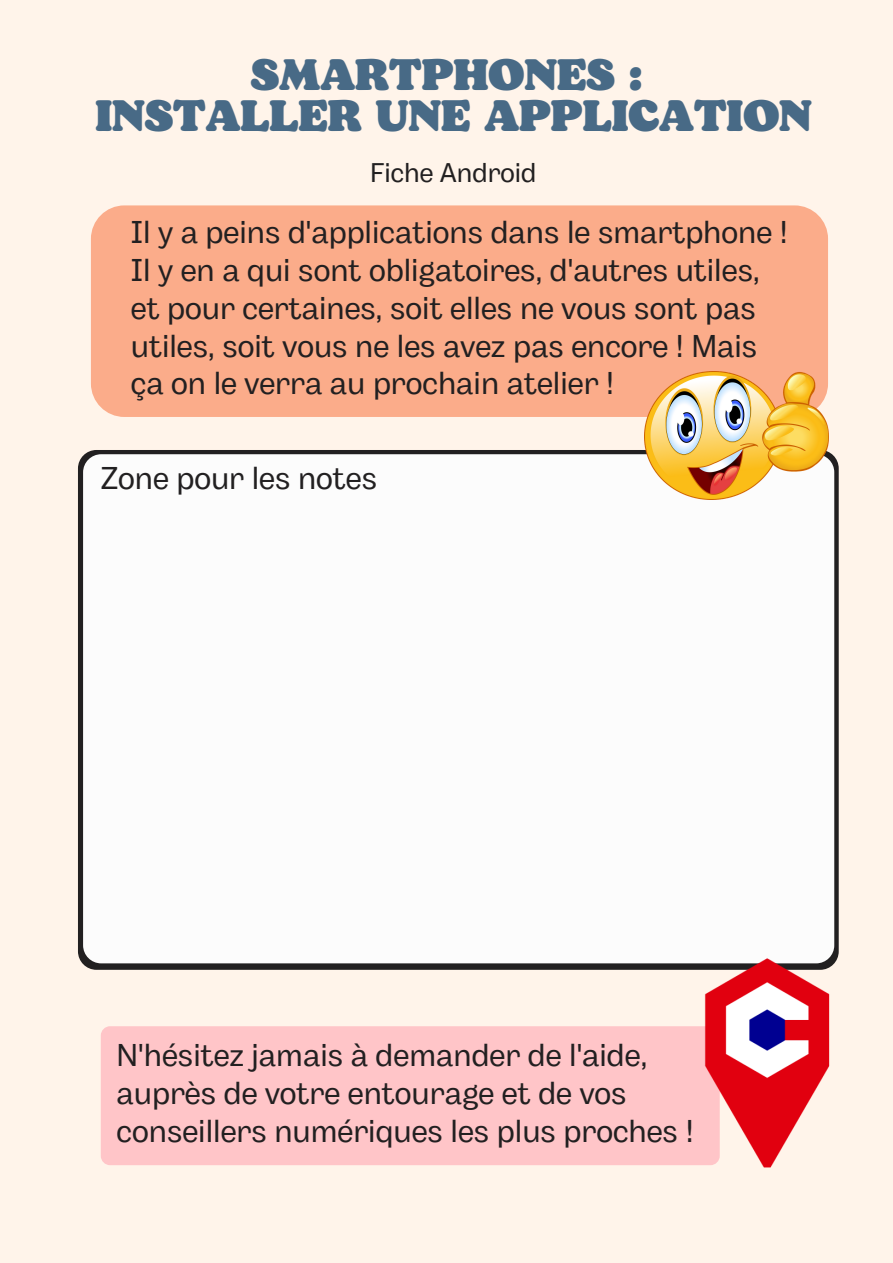
<style>
.page{position:relative;width:893px;height:1263px;background:#fff4ea}
.page>*{position:absolute;margin:0;border:0;box-sizing:border-box;transform-origin:0 0}
.t1{font:900 43.95px/41.1px "Bogart";color:#486a86;text-align:center}
.t2{font:31.5px/37.7px "Body Grotesque";color:#222021}
.t3{font:27px "Body Grotesque";color:#222021}
</style>
<div class="page">
<div style="left:91px;top:205px;width:737px;height:212px;background:#fbac8a;border-radius:33px"></div>
<div style="left:101px;top:1026px;width:618px;height:139px;background:#ffc5c8;border-radius:9px"></div>
<div style="left:78px;top:450px;width:760px;height:520px;background:#222021;border-radius:18px"></div>
<div style="left:83px;top:454px;width:751px;height:509px;background:#fcfcfc;border-radius:18px"></div>
<img style="left:697px;top:954px;width:141px;height:214px">
<img style="left:644px;top:372px;width:184px;height:128px">
<h1 class="t1" style="left:95px;top:56px;width:718px">SMARTPHONES :<br>INSTALLER UNE APPLICATION</h1>
<p class="t3" style="left:370px;top:157px;width:168px">Fiche Android</p>
<p class="t2" style="left:131px;top:216px;width:658px">Il y a peins d'applications dans le smartphone !<br>Il y en a qui sont obligatoires, d'autres utiles, et pour certaines, soit elles ne vous sont pas utiles, soit vous ne les avez pas encore ! Mais ça on le verra au prochain atelier !</p>
<p class="t2" style="left:101px;top:462px;width:278px">Zone pour les notes</p>
<p class="t2" style="left:117px;top:1039px;width:578px">N'hésitez jamais à demander de l'aide, auprès de votre entourage et de vos conseillers numériques les plus proches !</p>
</div>
